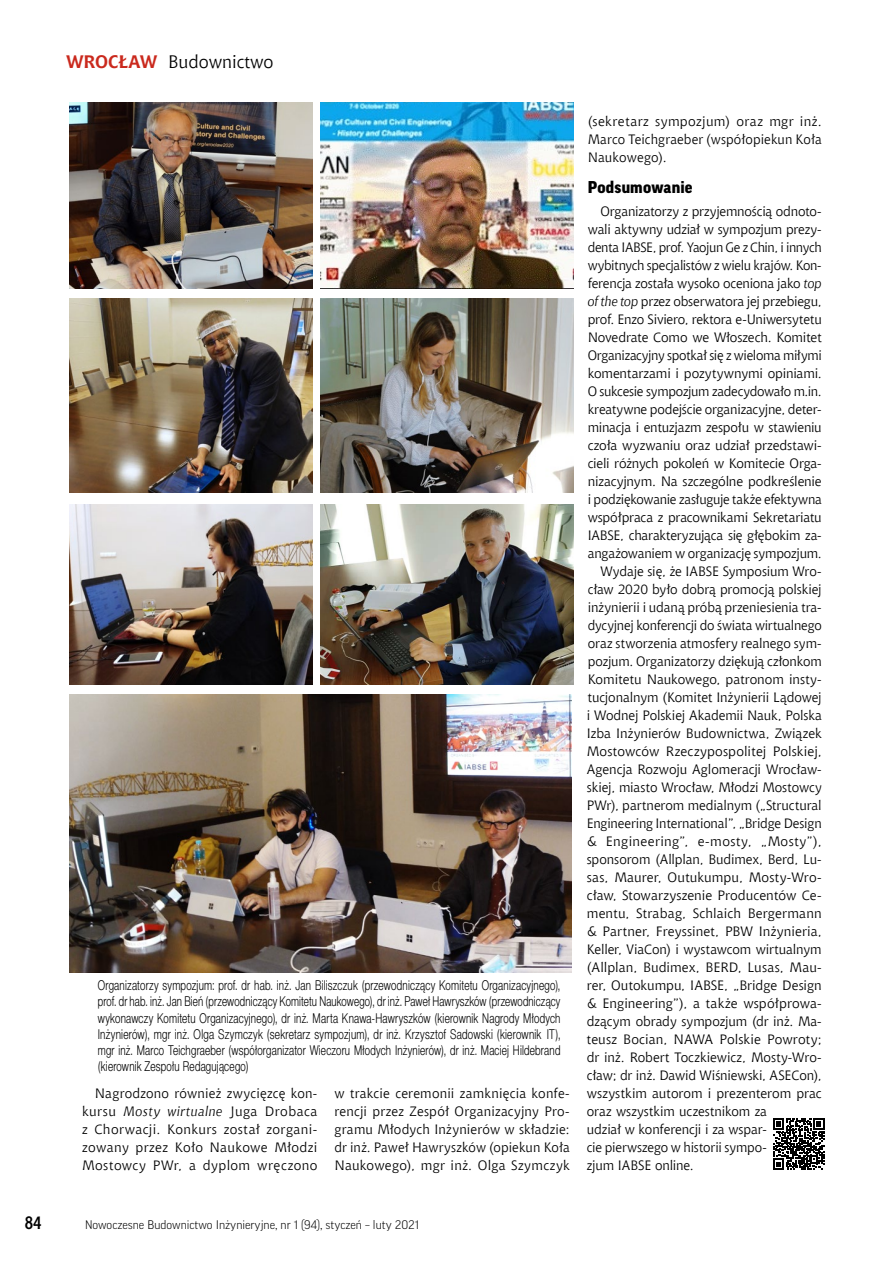
<style>
.page{position:relative;width:893px;height:1263px;background:#fff}
.page>*{position:absolute;margin:0;border:0;box-sizing:border-box;transform-origin:0 0}
.t1{font:18px "Chianti EU";color:#000}
.t2{font:700 18px "Aerton Cnd EFN";color:#000}
.t3{font:900 16.5px "Good Pro";letter-spacing:.01em;color:#000}
.t4{font:13.5px/18px "Chianti EU";letter-spacing:-.005em;color:#000;text-align:justify}
.t5{font:13.5px/16.2px "Switzer Cnd EFN Light";letter-spacing:.015em;color:#000;text-align:justify;scale:.9 1}
.t6{font:13.5px "Chianti EU";letter-spacing:-.025em;color:#000}
.t7{font:13.5px "Chianti EU";letter-spacing:-.03em;color:#000}
.t8{font:13.5px "Chianti EU";letter-spacing:.015em;color:#000}
.t9{font:13.5px "Chianti EU";letter-spacing:.03em;color:#000}
.t10{font:300 12px "Good Pro";color:#000}
.s1{font-weight:700;color:#ca291d}
.s2{font-style:italic}
</style>
<div class="page">
<img style="left:69px;top:299px;width:244px;height:193px">
<img style="left:320px;top:102px;width:253px;height:186px">
<img style="left:69px;top:694px;width:503px;height:278px">
<img style="left:320px;top:504px;width:253px;height:180px">
<img style="left:320px;top:299px;width:253px;height:193px">
<img style="left:69px;top:504px;width:244px;height:180px">
<img style="left:69px;top:102px;width:244px;height:186px">
<svg style="left:773px;top:1118px;width:51px;height:51px"></svg>
<h1 class="t2" style="left:25px;top:1212px;width:18px">84</h1>
<h1 class="t1" style="left:66px;top:51px;width:209px"><span class="s1">WROCŁAW</span> Budownictwo</h1>
<p class="t5" style="left:98px;top:977px;width:516px">Organizatorzy sympozjum: prof. dr hab. inż. Jan Biliszczuk (przewodniczący Komitetu Organizacyjnego), prof. dr hab. inż. Jan Bień (przewodniczący Komitetu Naukowego), dr inż. Paweł Hawryszków (przewodniczący wykonawczy Komitetu Organizacyjnego), dr inż. Marta Knawa-Hawryszków (kierownik Nagrody Młodych Inżynierów), mgr inż. Olga Szymczyk (sekretarz sympozjum), dr inż. Krzysztof Sadowski (kierownik IT), mgr inż. Marco Teichgraeber (współorganizator Wieczoru Młodych Inżynierów), dr inż. Maciej Hildebrand (kierownik Zespołu Redagującego)</p>
<p class="t4" style="left:82px;top:1084px;width:237px;text-indent:13px">Nagrodzono również zwycięzcę kon&shy;kursu <span class="s2">Mosty wirtualne</span> Juga Drobaca z Chorwacji. Konkurs został zorgani&shy;zowany przez Koło Naukowe Młodzi Mostowcy PWr, a dyplom wręczono</p>
<p class="t4" style="left:334px;top:1084px;width:237px">w trakcie ceremonii zamknięcia konfe&shy;rencji przez Zespół Organizacyjny Pro&shy;gramu Młodych Inżynierów w składzie: dr inż. Paweł Hawryszków (opiekun Koła Naukowego), mgr inż. Olga Szymczyk</p>
<p class="t4" style="left:588px;top:112px;width:236px">(sekretarz sympozjum) oraz mgr inż.<br>Marco Teichgraeber (współopiekun Koła Naukowego).</p>
<p class="t3" style="left:588px;top:178px;width:106px">Podsumowanie</p>
<p class="t4" style="left:600px;top:202px;width:223px">Organizatorzy z przyjemnością odnoto-</p>
<p class="t4" style="left:588px;top:220px;width:235px">wali aktywny udział w sympozjum prezy-</p>
<p class="t7" style="left:588px;top:239px;width:236px">denta IABSE, prof. Yaojun Ge z Chin, i innych</p>
<p class="t6" style="left:588px;top:257px;width:236px">wybitnych specjalistów z wielu krajów. Kon-</p>
<p class="t4" style="left:588px;top:274px;width:236px">ferencja została wysoko oceniona jako <span class="s2">top</span></p>
<p class="t4" style="left:588px;top:292px;width:236px"><span class="s2">of the top</span> przez obserwatora jej przebiegu,</p>
<p class="t4" style="left:588px;top:310px;width:236px">prof. Enzo Siviero, rektora e-Uniwersytetu</p>
<p class="t4" style="left:588px;top:328px;width:235px">Novedrate Como we Włoszech. Komitet</p>
<p class="t4" style="left:588px;top:346px;width:236px">Organizacyjny spotkał się z wieloma miłymi</p>
<p class="t4" style="left:588px;top:364px;width:235px">komentarzami i pozytywnymi opiniami.</p>
<p class="t4" style="left:588px;top:382px;width:236px">O sukcesie sympozjum zadecydowało m.in.</p>
<p class="t4" style="left:588px;top:400px;width:236px">kreatywne podejście organizacyjne, deter-</p>
<p class="t4" style="left:588px;top:418px;width:235px">minacja i entuzjazm zespołu w stawieniu</p>
<p class="t4" style="left:588px;top:436px;width:236px">czoła wyzwaniu oraz udział przedstawi-</p>
<p class="t4" style="left:588px;top:454px;width:236px">cieli różnych pokoleń w Komitecie Orga-</p>
<p class="t4" style="left:588px;top:472px;width:236px">nizacyjnym. Na szczególne podkreślenie</p>
<p class="t4" style="left:588px;top:490px;width:236px">i podziękowanie zasługuje także efektywna</p>
<p class="t4" style="left:588px;top:508px;width:236px">współpraca z pracownikami Sekretariatu</p>
<p class="t4" style="left:588px;top:526px;width:236px">IABSE, charakteryzująca się głębokim za-</p>
<p class="t4" style="left:588px;top:544px;width:236px">angażowaniem w organizację sympozjum.</p>
<p class="t4" style="left:600px;top:562px;width:223px">Wydaje się, że IABSE Symposium Wro-</p>
<p class="t4" style="left:588px;top:580px;width:236px">cław 2020 było dobrą promocją polskiej</p>
<p class="t4" style="left:588px;top:598px;width:236px">inżynierii i udaną próbą przeniesienia tra-</p>
<p class="t4" style="left:588px;top:616px;width:235px">dycyjnej konferencji do świata wirtualnego</p>
<p class="t4" style="left:588px;top:634px;width:235px">oraz stworzenia atmosfery realnego sym-</p>
<p class="t4" style="left:588px;top:652px;width:236px">pozjum. Organizatorzy dziękują członkom</p>
<p class="t4" style="left:588px;top:670px;width:235px">Komitetu Naukowego, patronom insty-</p>
<p class="t4" style="left:588px;top:688px;width:235px">tucjonalnym (Komitet Inżynierii Lądowej</p>
<p class="t4" style="left:587px;top:706px;width:236px">i Wodnej Polskiej Akademii Nauk, Polska</p>
<p class="t4" style="left:587px;top:724px;width:236px">Izba Inżynierów Budownictwa, Związek</p>
<p class="t4" style="left:587px;top:742px;width:236px">Mostowców Rzeczypospolitej Polskiej,</p>
<p class="t4" style="left:587px;top:760px;width:236px">Agencja Rozwoju Aglomeracji Wrocław-</p>
<p class="t4" style="left:587px;top:778px;width:236px">skiej, miasto Wrocław, Młodzi Mostowcy</p>
<p class="t4" style="left:587px;top:796px;width:236px">PWr), partnerom medialnym („Structural</p>
<p class="t4" style="left:587px;top:814px;width:236px">Engineering International”, „Bridge Design</p>
<p class="t9" style="left:587px;top:833px;width:236px">&amp; Engineering”, e-mosty, „Mosty”),</p>
<p class="t4" style="left:587px;top:850px;width:236px">sponsorom (Allplan, Budimex, Berd, Lu-</p>
<p class="t4" style="left:587px;top:868px;width:236px">sas, Maurer, Outukumpu, Mosty-Wro-</p>
<p class="t4" style="left:587px;top:886px;width:236px">cław, Stowarzyszenie Producentów Ce-</p>
<p class="t8" style="left:587px;top:905px;width:236px">mentu, Strabag, Schlaich Bergermann</p>
<p class="t4" style="left:587px;top:922px;width:236px">&amp; Partner, Freyssinet, PBW Inżynieria,</p>
<p class="t4" style="left:587px;top:940px;width:236px">Keller, ViaCon) i wystawcom wirtualnym</p>
<p class="t4" style="left:587px;top:958px;width:236px">(Allplan, Budimex, BERD, Lusas, Mau-</p>
<p class="t4" style="left:587px;top:976px;width:236px">rer, Outokumpu, IABSE, „Bridge Design</p>
<p class="t4" style="left:587px;top:994px;width:236px">&amp; Engineering”), a także współprowa-</p>
<p class="t4" style="left:587px;top:1012px;width:236px">dzącym obrady sympozjum (dr inż. Ma-</p>
<p class="t4" style="left:587px;top:1030px;width:236px">teusz Bocian, NAWA Polskie Powroty;</p>
<p class="t4" style="left:587px;top:1048px;width:236px">dr inż. Robert Toczkiewicz, Mosty-Wro-</p>
<p class="t4" style="left:587px;top:1066px;width:236px">cław; dr inż. Dawid Wiśniewski, ASECon),</p>
<p class="t4" style="left:587px;top:1084px;width:236px">wszystkim autorom i prezenterom prac</p>
<p class="t4" style="left:587px;top:1102px;width:182px">oraz wszystkim uczestnikom za</p>
<p class="t4" style="left:587px;top:1120px;width:182px">udział w konferencji i za wspar-</p>
<p class="t4" style="left:587px;top:1138px;width:182px">cie pierwszego w historii sympo-</p>
<p class="t4" style="left:587px;top:1156px;width:109px">zjum IABSE online.</p>
<p class="t10" style="left:85px;top:1218px;width:336px">Nowoczesne Budownictwo Inżynieryjne, nr 1 (94), styczeń – luty 2021</p>
</div>
